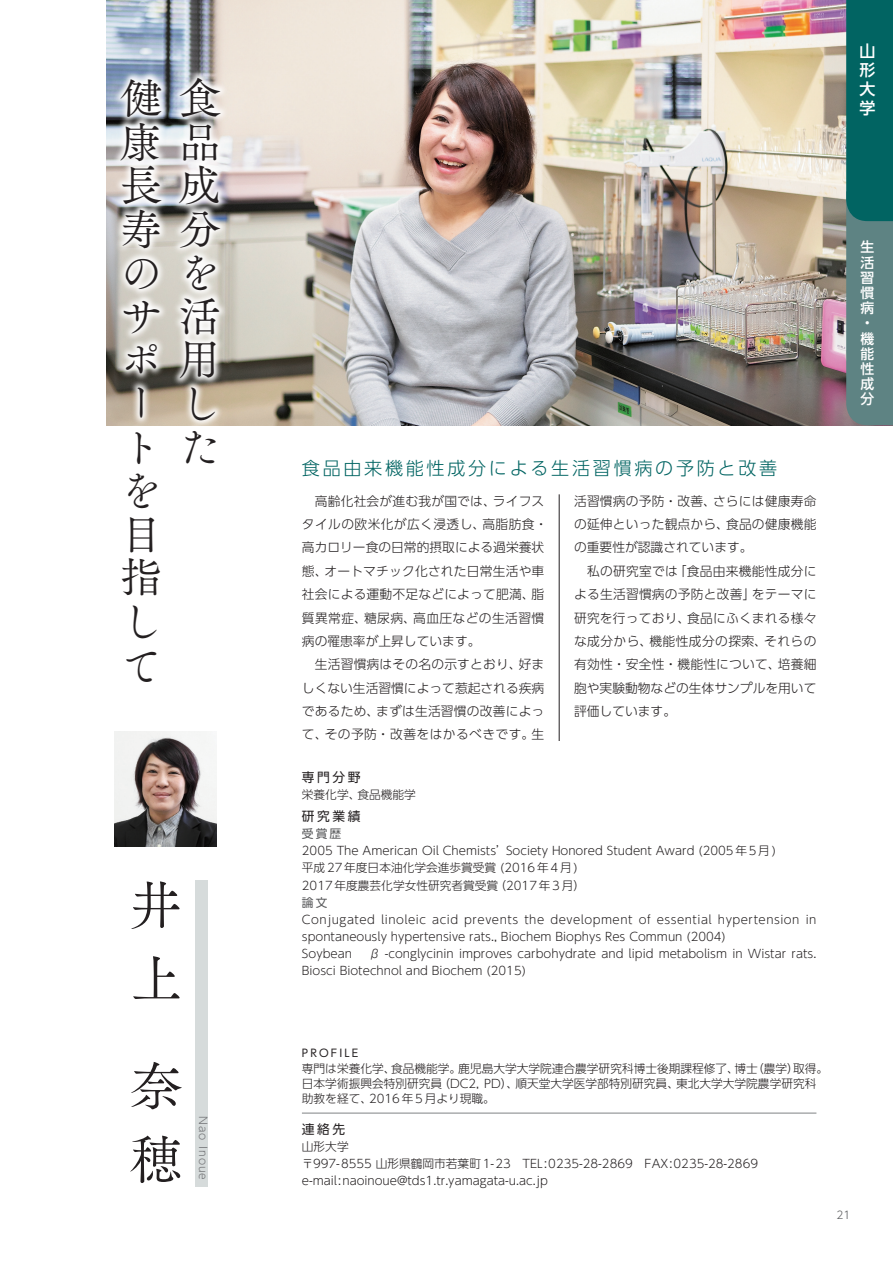
<style>
.page{position:relative;width:893px;height:1263px;background:#fff}
.page>*{position:absolute;margin:0;border:0;box-sizing:border-box;transform-origin:0 0}
.t1{font:53.1px/73.3px "Tsuku Old Min Pro R";color:#231f20}
.t2{font:42.45px/43.7px "Tsuku Old Min Pro R";color:#231f20}
.t3{font:300 18px "UD Shin Go Pro";letter-spacing:.15em;color:#016462}
.t4{font:500 15.9px/19.2px "UD Shin Go Pro";color:#fff;text-align:justify}
.t5{font:500 13.8px/15.1px "UD Shin Go Pro";color:#fff}
.t6{font:300 12.75px/23.4px "UD Shin Go Pro";letter-spacing:.015em;color:#231f20;text-align:justify}
.t7{font:12.75px "UD Shin Go Pro";letter-spacing:.2em;color:#231f20}
.t8{font:300 11.7px/14.9px "UD Shin Go Pro";color:#231f20}
.t9{font:300 11.7px/17px "UD Shin Go Pro";letter-spacing:.04em;color:#231f20}
.t10{font:11.7px "UD Shin Go Pro";color:#57585a}
.t11{font:300 10.65px "UD Shin Go Pro";letter-spacing:.1em;color:#6c6d70}
.t12{font:10.65px "UD Shin Go Pro";letter-spacing:.2em;color:#231f20}
.t13{font:300 10.65px "UD Shin Go Pro";color:#57585a}
</style>
<div class="page">
<img style="left:106px;top:0;width:740px;height:425px">
<svg style="left:846px;top:0;width:47px;height:425px;background:#2e7372"></svg>
<div style="left:196px;top:880px;width:12px;height:306px;background:#d6dbdb"></div>
<img style="left:115px;top:731px;width:102px;height:115px">
<svg style="left:112px;top:69px;width:117px;height:357px"></svg>
<hr style="left:302px;top:1113px;width:514px;height:1px;background:#808285">
<hr style="left:559px;top:494px;width:1px;height:247px;background:#231f20">
<p class="t2" style="left:120px;top:77px;width:102px">健食康<br>長成寿分の<br>サ活ポ<br>ー<br>ト<br>を<br>目<br>指<br>し<br>て</p>
<p class="t2" style="left:179px;top:120px;width:41px">品</p>
<p class="t2" style="left:179px;top:229px;width:39px;line-height:87.2px">を用</p>
<p class="t2" style="left:179px;top:382px;width:39px">した</p>
<p class="t1" style="left:130px;top:869px;width:51px">井上</p>
<p class="t1" style="left:130px;top:1050px;width:54px">奈穂</p>
<p class="t11" style="left:212px;top:1116px;width:66px;rotate:90deg">Nao Inoue</p>
<p class="t4" style="left:859px;top:40px;width:17px">山形大学</p>
<p class="t3" style="left:302px;top:454px;width:477px">食品由来機能性成分による生活習慣病の予防と改善</p>
<p class="t6" style="left:302px;top:489px;width:247px;text-align:left">　高齢化社会が進む我が国では、ライフスタイルの欧米化が広く浸透し、高脂肪食・高カロリー食の日常的摂取による過栄養状態、オートマチック化された日常生活や車社会による運動不足などによって肥満、脂質異常症、糖尿病、高血圧などの生活習慣病の罹患率が上昇しています。</p>
<p class="t6" style="left:302px;top:652px;width:244px">　生活習慣病はその名の示すとおり、好ましくない生活習慣によって惹起される疾病であるため、まずは生活習慣の改善によって、その予防・改善をはかるべきです。生</p>
<p class="t6" style="left:574px;top:489px;width:244px">活習慣病の予防・改善、さらには健康寿命の延伸といった観点から、食品の健康機能の重要性が認識されています。</p>
<p class="t6" style="left:574px;top:559px;width:244px">　私の研究室では「食品由来機能性成分による生活習慣病の予防と改善」をテーマに研究を行っており、食品にふくまれる様々な成分から、機能性成分の探索、それらの有効性・安全性・機能性について、培養細胞や実験動物などの生体サンプルを用いて評価しています。</p>
<p class="t7" style="left:302px;top:767px;width:60px">専門分野</p>
<p class="t8" style="left:302px;top:787px;width:116px">栄養化学、食品機能学</p>
<p class="t7" style="left:302px;top:806px;width:60px">研究業績</p>
<p class="t10" style="left:302px;top:824px;width:41px">受賞歴</p>
<p class="t8" style="left:302px;top:843px;width:476px">2005 The American Oil Chemists’Society Honored Student Award (2005年 5月 )</p>
<p class="t8" style="left:302px;top:860px;width:277px">平成 27年度日本油化学会進歩賞受賞 (2016年 4月 )</p>
<p class="t8" style="left:302px;top:877px;width:285px">2017年度農芸化学女性研究者賞受賞（2017年 3月）</p>
<p class="t10" style="left:302px;top:892px;width:27px">論文</p>
<p class="t9" style="left:302px;top:910px;width:516px">Conjugated linoleic acid prevents the development of essential hypertension in spontaneously hypertensive rats., Biochem Biophys Res Commun (2004)</p>
<p class="t8" style="left:302px;top:945px;width:52px">Soybean</p>
<p class="t8" style="left:302px;top:944px;width:516px;line-height:17px;text-indent:67px">β -conglycinin improves carbohydrate and lipid metabolism in Wistar rats.<br>Biosci Biotechnol and Biochem (2015)</p>
<p class="t5" style="left:860px;top:239px;width:15px">生活習慣病・機能性成分</p>
<p class="t12" style="left:302px;top:1044px;width:58px">PROFILE</p>
<p class="t8" style="left:302px;top:1061px;width:528px">専門は栄養化学、食品機能学。鹿児島大学大学院連合農学研究科博士後期課程修了、博士（農学）取得。日本学術振興会特別研究員（DC2, PD）、順天堂大学医学部特別研究員、東北大学大学院農学研究科助教を経て、2016年 5月より現職。</p>
<p class="t7" style="left:302px;top:1119px;width:45px">連絡先</p>
<p class="t8" style="left:302px;top:1139px;width:48px">山形大学</p>
<p class="t8" style="left:302px;top:1156px;width:458px">〒997-8555 山形県鶴岡市若葉町 1-23　TEL:0235-28-2869　FAX:0235-28-2869</p>
<p class="t8" style="left:302px;top:1173px;width:247px">e-mail:naoinoue@tds1.tr.yamagata-u.ac.jp</p>
<p class="t13" style="left:836px;top:1206px;width:16px">21</p>
</div>
